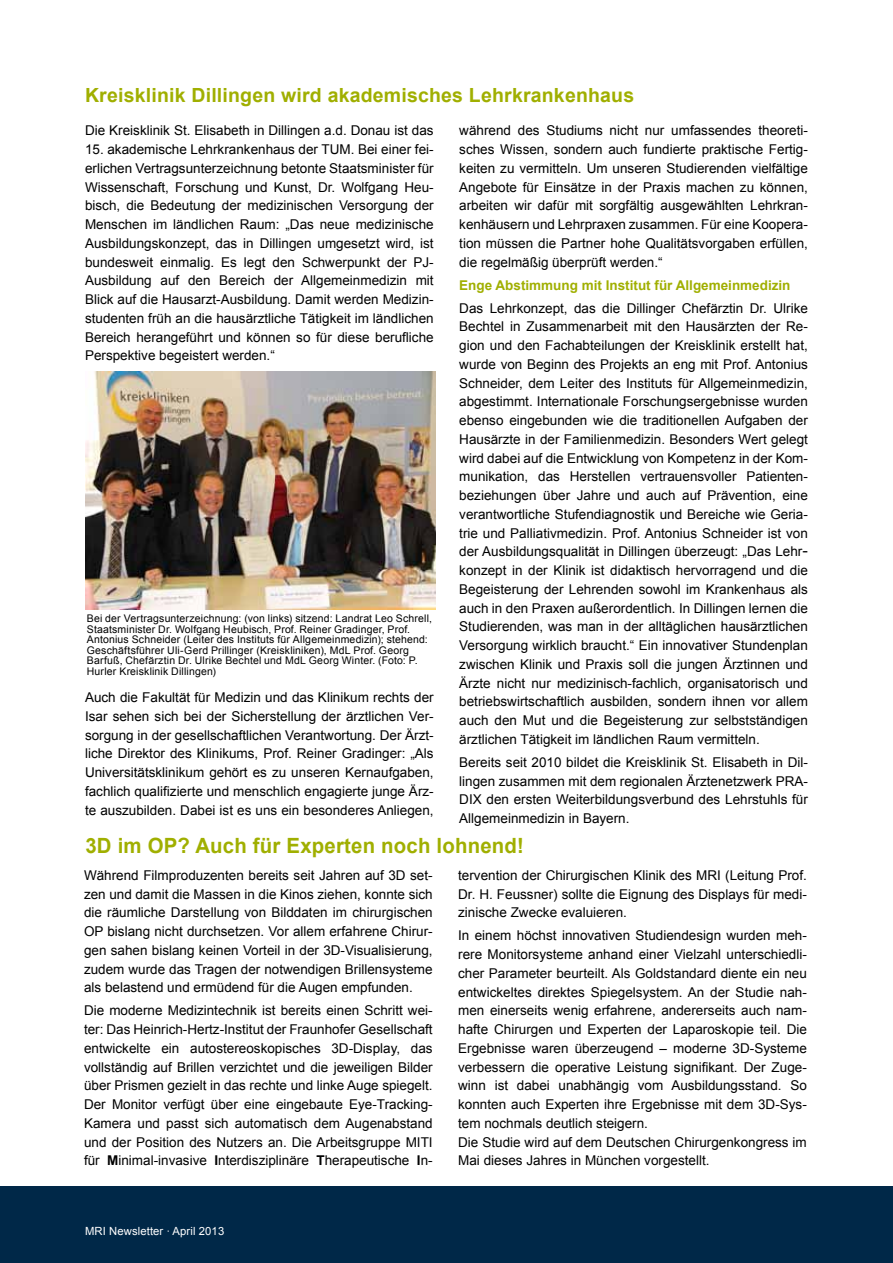
<style>
.page{position:relative;width:893px;height:1263px;background:#fff}
.page>*{position:absolute;margin:0;border:0;box-sizing:border-box;transform-origin:0 0}
.t1{font:700 21px "Arial";letter-spacing:.01em;color:#a0af00}
.t2{font:700 19.5px "Arial";letter-spacing:.01em;color:#a0af00}
.t3{font:13.5px/18.8px "Arial";color:#000;text-align:justify}
.t4{font:700 13.5px "Arial";color:#a0af00}
.t5{font:11.25px "Arial";letter-spacing:.01em;color:#fff}
.t6{font:10.5px/10.5px "Arial";letter-spacing:.015em;color:#000}
.s1{font-weight:700}
</style>
<div class="page">
<div style="left:0;top:1186px;width:893px;height:77px;background:#002848"></div>
<img style="left:85px;top:372px;width:350px;height:238px">
<h2 class="t2" style="left:85px;top:83px;width:551px">Kreisklinik Dillingen wird akademisches Lehrkrankenhaus</h2>
<p class="t3" style="left:85px;top:121px;width:350px">Die Kreisklinik St. Elisabeth in Dillingen a.d. Donau ist das</p>
<p class="t3" style="left:85px;top:140px;width:350px">15. akademische Lehrkrankenhaus der TUM. Bei einer fei&shy;erlichen Vertragsunterzeichnung betonte Staatsminister für Wissenschaft, Forschung und Kunst, Dr. Wolfgang Heu&shy;bisch, die Bedeutung der medizinischen Versorgung der Menschen im ländlichen Raum: „Das neue medizinische Ausbildungskonzept, das in Dillingen umgesetzt wird, ist bundesweit einmalig. Es legt den Schwerpunkt der PJ-Ausbildung auf den Bereich der Allgemeinmedizin mit Blick auf die Hausarzt-Ausbildung. Damit werden Medizin&shy;studenten früh an die hausärztliche Tätigkeit im ländlichen Bereich herangeführt und können so für diese berufliche Perspektive begeistert werden.“</p>
<p class="t6" style="left:87px;top:613px;width:347px">Bei der Vertragsunterzeichnung: (von links) sitzend: Landrat Leo Schrell, Staatsminister Dr. Wolfgang Heubisch, Prof. Reiner Gradinger, Prof.<br>Antonius Schneider (Leiter des Instituts für Allgemeinmedizin); stehend:<br>Geschäftsführer Uli-Gerd Prillinger (Kreiskliniken), MdL Prof. Georg Barfuß, Chefärztin Dr. Ulrike Bechtel und MdL Georg Winter. (Foto: P.<br>Hurler Kreisklinik Dillingen)</p>
<p class="t3" style="left:85px;top:688px;width:350px">Auch die Fakultät für Medizin und das Klinikum rechts der Isar sehen sich bei der Sicherstellung der ärztlichen Ver&shy;sorgung in der gesellschaftlichen Verantwortung. Der Ärzt&shy;liche Direktor des Klinikums, Prof. Reiner Gradinger: „Als Universitätsklinikum gehört es zu unseren Kernaufgaben, fachlich qualifizierte und menschlich engagierte junge Ärz&shy;te auszubilden. Dabei ist es uns ein besonderes Anliegen,</p>
<p class="t3" style="left:459px;top:121px;width:350px">während des Studiums nicht nur umfassendes theoreti&shy;sches Wissen, sondern auch fundierte praktische Fertig&shy;keiten zu vermitteln. Um unseren Studierenden vielfältige Angebote für Einsätze in der Praxis machen zu können, arbeiten wir dafür mit sorgfältig ausgewählten Lehrkran&shy;kenhäusern und Lehrpraxen zusammen. Für eine Koopera&shy;tion müssen die Partner hohe Qualitätsvorgaben erfüllen, die regelmäßig überprüft werden.“</p>
<p class="t4" style="left:459px;top:276px;width:333px">Enge Abstimmung mit Institut für Allgemeinmedizin</p>
<p class="t3" style="left:459px;top:299px;width:350px">Das Lehrkonzept, das die Dillinger Chefärztin Dr. Ulrike Bechtel in Zusammenarbeit mit den Hausärzten der Re&shy;gion und den Fachabteilungen der Kreisklinik erstellt hat, wurde von Beginn des Projekts an eng mit Prof. Antonius Schneider, dem Leiter des Instituts für Allgemeinmedizin, abgestimmt. Internationale Forschungsergebnisse wurden ebenso eingebunden wie die traditionellen Aufgaben der Hausärzte in der Familienmedizin. Besonders Wert gelegt wird dabei auf die Entwicklung von Kompetenz in der Kom&shy;munikation, das Herstellen vertrauensvoller Patienten&shy;beziehungen über Jahre und auch auf Prävention, eine verantwortliche Stufendiagnostik und Bereiche wie Geria&shy;trie und Palliativmedizin. Prof. Antonius Schneider ist von der Ausbildungsqualität in Dillingen überzeugt: „Das Lehr&shy;konzept in der Klinik ist didaktisch hervorragend und die Begeisterung der Lehrenden sowohl im Krankenhaus als auch in den Praxen außerordentlich. In Dillingen lernen die Studierenden, was man in der alltäglichen hausärztlichen Versorgung wirklich braucht.“ Ein innovativer Stundenplan zwischen Klinik und Praxis soll die jungen Ärztinnen und Ärzte nicht nur medizinisch-fachlich, organisatorisch und betriebswirtschaftlich ausbilden, sondern ihnen vor allem auch den Mut und die Begeisterung zur selbstständigen ärztlichen Tätigkeit im ländlichen Raum vermitteln.</p>
<p class="t3" style="left:459px;top:753px;width:350px">Bereits seit 2010 bildet die Kreisklinik St. Elisabeth in Dil&shy;lingen zusammen mit dem regionalen Ärztenetzwerk PRA-DIX den ersten Weiterbildungsverbund des Lehrstuhls für Allgemeinmedizin in Bayern.</p>
<h1 class="t1" style="left:85px;top:832px;width:440px">3D im OP? Auch für Experten noch lohnend!</h1>
<p class="t3" style="left:84px;top:866px;width:350px">Während Filmproduzenten bereits seit Jahren auf 3D set&shy;zen und damit die Massen in die Kinos ziehen, konnte sich die räumliche Darstellung von Bilddaten im chirurgischen OP bislang nicht durchsetzen. Vor allem erfahrene Chirur&shy;gen sahen bislang keinen Vorteil in der 3D-Visualisierung, zudem wurde das Tragen der notwendigen Brillensysteme als belastend und ermüdend für die Augen empfunden.</p>
<p class="t3" style="left:84px;top:1001px;width:350px">Die moderne Medizintechnik ist bereits einen Schritt wei&shy;ter: Das Heinrich-Hertz-Institut der Fraunhofer Gesellschaft entwickelte ein autostereoskopisches 3D-Display, das vollständig auf Brillen verzichtet und die jeweiligen Bilder über Prismen gezielt in das rechte und linke Auge spiegelt.<br>Der Monitor verfügt über eine eingebaute Eye-Tracking-Kamera und passt sich automatisch dem Augenabstand und der Position des Nutzers an. Die Arbeitsgruppe MITI für <span class="s1">M</span>inimal-invasive <span class="s1">I</span>nterdisziplinäre <span class="s1">T</span>herapeutische <span class="s1">I</span>n-</p>
<p class="t3" style="left:458px;top:866px;width:350px">tervention der Chirurgischen Klinik des MRI (Leitung Prof.<br>Dr. H. Feussner) sollte die Eignung des Displays für medi&shy;zinische Zwecke evaluieren.</p>
<p class="t3" style="left:458px;top:926px;width:350px;text-align:left">In einem höchst innovativen Studiendesign wurden meh&shy;rere Monitorsysteme anhand einer Vielzahl unterschiedli&shy;cher Parameter beurteilt. Als Goldstandard diente ein neu entwickeltes direktes Spiegelsystem. An der Studie nah&shy;men einerseits wenig erfahrene, andererseits auch nam&shy;hafte Chirurgen und Experten der Laparoskopie teil. Die Ergebnisse waren überzeugend – moderne 3D-Systeme verbessern die operative Leistung signifikant. Der Zuge&shy;winn ist dabei unabhängig vom Ausbildungsstand. So konnten auch Experten ihre Ergebnisse mit dem 3D-Sys&shy;tem nochmals deutlich steigern.<br>Die Studie wird auf dem Deutschen Chirurgenkongress im Mai dieses Jahres in München vorgestellt.</p>
<p class="t5" style="left:85px;top:1224px;width:141px">MRI Newsletter ∙ April 2013</p>
</div>
